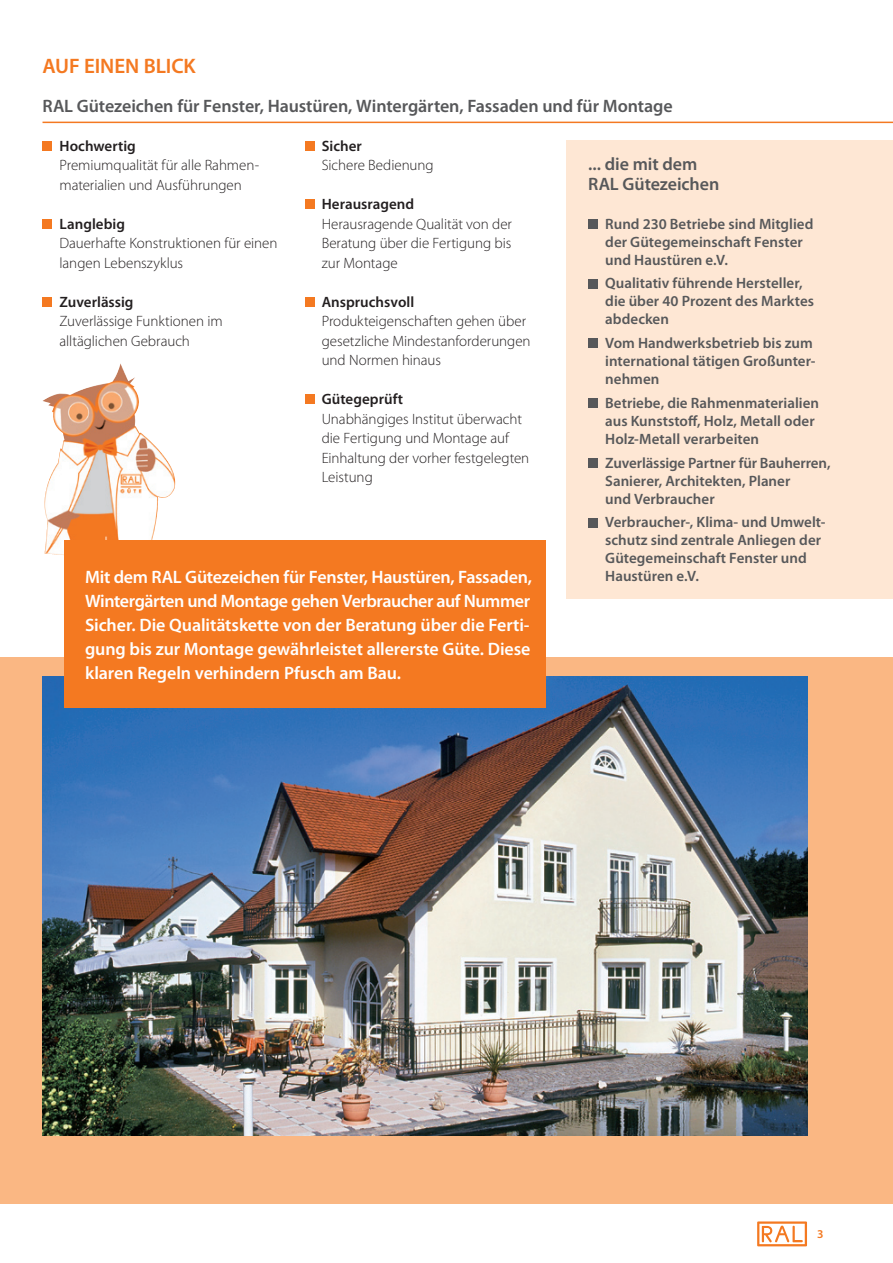
<style>
.page{position:relative;width:893px;height:1263px;background:#fff}
.page>*{position:absolute;margin:0;border:0;box-sizing:border-box;transform-origin:0 0}
.t1{font:600 21px "Myriad Pro";letter-spacing:-.005em;color:#f47921}
.t2{font:600 18px/24px "Myriad Pro";letter-spacing:-.01em;color:#fff;text-align:justify}
.t3{font:600 18px/19.5px "Myriad Pro";letter-spacing:-.005em;color:#57585a}
.t4{font:600 15px/18px "Myriad Pro";color:#57585a}
.t5{font:300 15px/19.5px "Myriad Pro";letter-spacing:-.005em;color:#231f20}
.t6{font:600 15px "Myriad Pro";color:#231f20}
.t7{font:600 12px "Myriad Pro";color:#f47921}
</style>
<div class="page">
<hr style="left:43px;top:122px;width:850px;height:1px;background:#f47921">
<svg style="left:757px;top:1221px;width:50px;height:25px"></svg>
<div style="left:0;top:658px;width:893px;height:546px;background:#fab783"></div>
<div style="left:43px;top:141px;width:9px;height:10px;background:#f47921"></div>
<div style="left:43px;top:219px;width:9px;height:10px;background:#f47921"></div>
<div style="left:43px;top:297px;width:9px;height:10px;background:#f47921"></div>
<div style="left:305px;top:141px;width:9px;height:10px;background:#f47921"></div>
<div style="left:305px;top:200px;width:9px;height:9px;background:#f47921"></div>
<div style="left:305px;top:297px;width:9px;height:10px;background:#f47921"></div>
<div style="left:305px;top:395px;width:9px;height:9px;background:#f47921"></div>
<div style="left:567px;top:140px;width:326px;height:459px;background:#fee7d4"></div>
<div style="left:588px;top:219px;width:10px;height:10px;background:#57585a"></div>
<div style="left:588px;top:279px;width:10px;height:9px;background:#57585a"></div>
<div style="left:588px;top:338px;width:10px;height:10px;background:#57585a"></div>
<div style="left:588px;top:398px;width:10px;height:10px;background:#57585a"></div>
<div style="left:588px;top:458px;width:10px;height:10px;background:#57585a"></div>
<div style="left:588px;top:518px;width:10px;height:9px;background:#57585a"></div>
<img style="left:43px;top:369px;width:76px;height:80px">
<img style="left:43px;top:676px;width:765px;height:459px">
<div style="left:64px;top:541px;width:482px;height:167px;background:#f47921"></div>
<h1 class="t1" style="left:43px;top:52px;width:155px">AUF EINEN BLICK</h1>
<p class="t3" style="left:43px;top:95px;width:632px">RAL Gütezeichen für Fenster, Haustüren, Wintergärten, Fassaden und für Montage</p>
<p class="t6" style="left:60px;top:136px;width:78px">Hochwertig</p>
<p class="t5" style="left:60px;top:155px;width:201px">Premiumqualität für alle Rahmen&shy;materialien und Ausführungen</p>
<p class="t6" style="left:60px;top:214px;width:67px">Langlebig</p>
<p class="t5" style="left:60px;top:233px;width:219px">Dauerhafte Konstruktionen für einen langen Lebenszyklus</p>
<p class="t6" style="left:60px;top:292px;width:75px">Zuverlässig</p>
<p class="t5" style="left:60px;top:311px;width:165px">Zuverlässige Funktionen im alltäglichen Gebrauch</p>
<p class="t6" style="left:322px;top:136px;width:42px">Sicher</p>
<p class="t5" style="left:322px;top:155px;width:113px">Sichere Bedienung</p>
<p class="t6" style="left:322px;top:195px;width:94px">Herausragend</p>
<p class="t5" style="left:322px;top:214px;width:192px;text-align:justify">Herausragende Qualität von der Beratung über die Fertigung bis zur Montage</p>
<p class="t6" style="left:322px;top:292px;width:94px">Anspruchsvoll</p>
<p class="t5" style="left:322px;top:311px;width:210px">Produkteigenschaften gehen über gesetzliche Mindestanforderungen und Normen hinaus</p>
<p class="t6" style="left:322px;top:390px;width:83px">Gütegeprüft</p>
<p class="t5" style="left:322px;top:409px;width:209px">Unabhängiges Institut überwacht die Fertigung und Montage auf<br>Einhaltung der vorher festgelegten<br>Leistung</p>
<p class="t3" style="left:588px;top:154px;width:133px">... die mit dem<br>RAL Gütezeichen</p>
<p class="t4" style="left:605px;top:214px;width:210px">Rund 230 Betriebe sind Mitglied der Gütegemeinschaft Fenster und Haustüren e.V.</p>
<p class="t4" style="left:605px;top:274px;width:210px">Qualitativ führende Hersteller, die über 40 Prozent des Marktes abdecken</p>
<p class="t4" style="left:605px;top:334px;width:212px">Vom Handwerksbetrieb bis zum international tätigen Großunter&shy;nehmen</p>
<p class="t4" style="left:605px;top:393px;width:215px">Betriebe, die Rahmenmaterialien aus Kunststoff, Holz, Metall oder<br>Holz-Metall verarbeiten</p>
<p class="t4" style="left:605px;top:453px;width:227px">Zuverlässige Partner für Bauherren,<br>Sanierer, Architekten, Planer<br>und Verbraucher</p>
<p class="t4" style="left:605px;top:513px;width:222px">Verbraucher-, Klima- und Umwelt&shy;schutz sind zentrale Anliegen der<br>Gütegemeinschaft Fenster und</p>
<p class="t2" style="left:85px;top:564px;width:449px">Mit dem RAL Gütezeichen für Fenster, Haustüren, Fassaden,</p>
<p class="t4" style="left:605px;top:567px;width:95px">Haustüren e.V.</p>
<p class="t2" style="left:85px;top:588px;width:447px">Wintergärten und Montage gehen Verbraucher auf Nummer Sicher. Die Qualitätskette von der Beratung über die Ferti&shy;gung bis zur Montage gewährleistet allererste Güte. Diese klaren Regeln verhindern Pfusch am Bau.</p>
<p class="t7" style="left:817px;top:1227px;width:8px">3</p>
</div>
